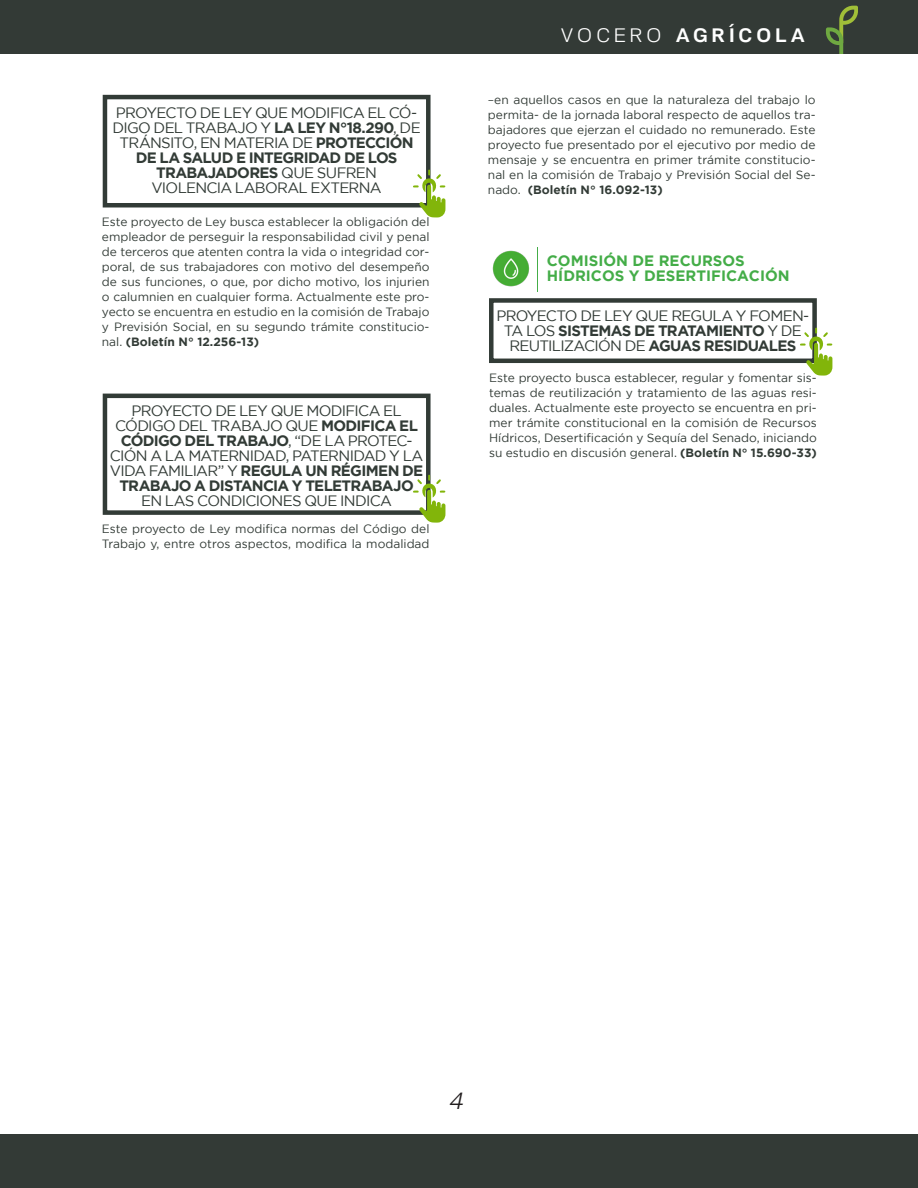
<style>
.page{position:relative;width:918px;height:1188px;background:#fff}
.page>*{position:absolute;margin:0;border:0;box-sizing:border-box;transform-origin:0 0}
.t1{font:italic 24px "Neo Gram";color:#231f20}
.t2{font:700 19.5px "Neo Gram";letter-spacing:.21em;color:#fff}
.t3{font:15px/15px "Gotham";letter-spacing:-.045em;color:#323b36;text-align:center}
.t4{font:700 15px "Gotham";letter-spacing:-.05em;color:#323b36}
.t5{font:700 15px "Gotham";color:#44ad48}
.t6{font:12px/15px "Gotham";color:#323b36;text-align:justify}
.s1{font-weight:700}
.s2{font-weight:400}
</style>
<div class="page">
<div style="left:0;top:0;width:918px;height:54px;background:#333a36"></div>
<svg style="left:826px;top:6px;width:32px;height:48px"></svg>
<div style="left:0;top:1134px;width:918px;height:54px;background:#333a36"></div>
<div style="left:489px;top:298px;width:328px;height:65px;border:4px solid #323b36"></div>
<svg style="left:800px;top:328px;width:32px;height:48px"></svg>
<img style="left:492px;top:250px;width:38px;height:37px">
<hr style="left:537px;top:247px;width:1px;height:45px;background:#44ad48">
<div style="left:103px;top:95px;width:328px;height:112px;border:4px solid #323b36"></div>
<svg style="left:413px;top:170px;width:32px;height:47px"></svg>
<div style="left:103px;top:394px;width:328px;height:121px;border:4px solid #323b36"></div>
<svg style="left:413px;top:475px;width:32px;height:48px"></svg>
<p class="t3" style="left:112px;top:105px;width:310px">PROYECTO DE LEY QUE MODIFICA EL CÓ-<br>DIGO DEL TRABAJO Y <span class="s1">LA LEY N°18.290</span>, DE<br>TRÁNSITO, EN MATERIA DE <span class="s1">PROTECCIÓN</span></p>
<p class="t4" style="left:136px;top:149px;width:263px">DE LA SALUD E INTEGRIDAD DE LOS</p>
<p class="t4" style="left:156px;top:164px;width:222px">TRABAJADORES <span class="s2">QUE SUFREN</span></p>
<p class="t3" style="left:152px;top:180px;width:232px">VIOLENCIA LABORAL EXTERNA</p>
<p class="t6" style="left:102px;top:214px;width:329px">Este proyecto de Ley busca establecer la obligación del empleador de perseguir la responsabilidad civil y penal de terceros que atenten contra la vida o integridad cor&shy;poral, de sus trabajadores con motivo del desempeño de sus funciones, o que, por dicho motivo, los injurien o calumnien en cualquier forma. Actualmente este pro&shy;yecto se encuentra en estudio en la comisión de Trabajo y Previsión Social, en su segundo trámite constitucio&shy;nal. <span class="s1">(Boletín N° 12.256-13)</span></p>
<p class="t3" style="left:110px;top:403px;width:315px">PROYECTO DE LEY QUE MODIFICA EL CÓDIGO DEL TRABAJO QUE <span class="s1">MODIFICA EL CÓDIGO DEL TRABAJO</span>, “DE LA PROTEC-CIÓN A LA MATERNIDAD, PATERNIDAD Y LA VIDA FAMILIAR” Y <span class="s1">REGULA UN RÉGIMEN DE TRABAJO A DISTANCIA Y TELETRABAJO</span></p>
<p class="t3" style="left:141px;top:493px;width:252px">EN LAS CONDICIONES QUE INDICA</p>
<p class="t6" style="left:102px;top:521px;width:329px">Este proyecto de Ley modifica normas del Código del<br>Trabajo y, entre otros aspectos, modifica la modalidad</p>
<p class="t2" style="left:561px;top:20px;width:246px"><span class="s2">VOCERO</span> AGRÍCOLA</p>
<p class="t6" style="left:488px;top:92px;width:329px">–en aquellos casos en que la naturaleza del trabajo lo permita- de la jornada laboral respecto de aquellos tra&shy;bajadores que ejerzan el cuidado no remunerado. Este proyecto fue presentado por el ejecutivo por medio de mensaje y se encuentra en primer trámite constitucio&shy;nal en la comisión de Trabajo y Previsión Social del Se&shy;nado. <span class="s1">(Boletín N° 16.092-13)</span></p>
<p class="t5" style="left:547px;top:252px;width:200px">COMISIÓN DE RECURSOS</p>
<p class="t5" style="left:547px;top:267px;width:244px">HÍDRICOS Y DESERTIFICACIÓN</p>
<p class="t3" style="left:496px;top:308px;width:315px">PROYECTO DE LEY QUE REGULA Y FOMEN-<br>TA LOS <span class="s1">SISTEMAS DE TRATAMIENTO</span> Y DE<br>REUTILIZACIÓN DE <span class="s1">AGUAS RESIDUALES</span></p>
<p class="t6" style="left:489px;top:370px;width:329px">Este proyecto busca establecer, regular y fomentar sis&shy;temas de reutilización y tratamiento de las aguas resi&shy;duales. Actualmente este proyecto se encuentra en pri&shy;mer trámite constitucional en la comisión de Recursos Hídricos, Desertificación y Sequía del Senado, iniciando su estudio en discusión general. <span class="s1">(Boletín N° 15.690-33)</span></p>
<p class="t1" style="left:448px;top:1084px;width:16px">4</p>
</div>
